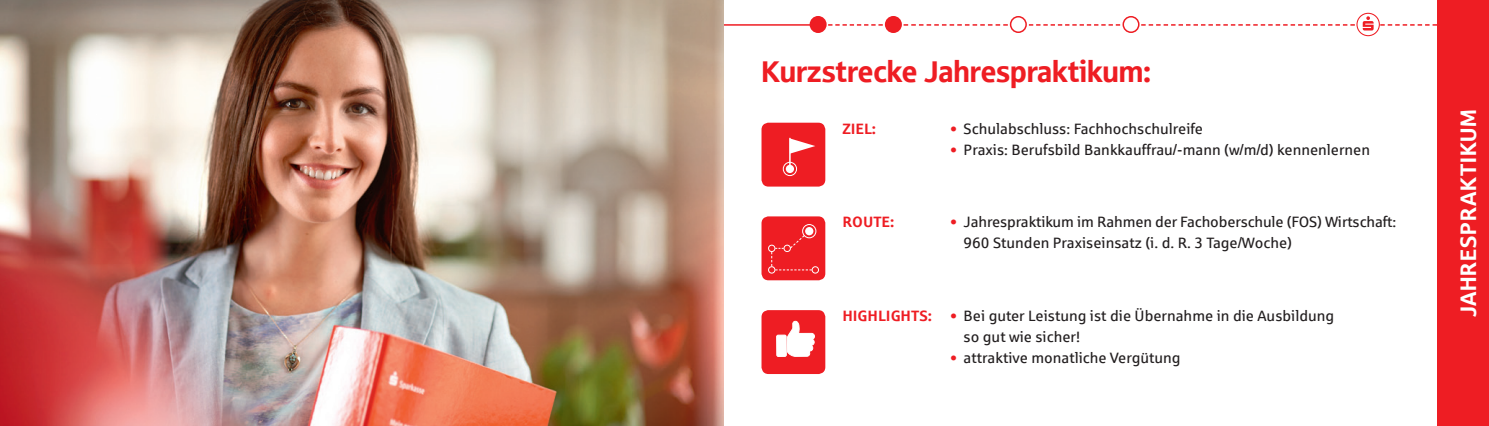
<style>
.page{position:relative;width:1489px;height:426px;background:#fff}
.page>*{position:absolute;margin:0;border:0;box-sizing:border-box;transform-origin:0 0}
.t1{font:30px "Sparkasse Head";color:#ee1d23}
.t2{font:22.5px "Sparkasse Head";letter-spacing:.04em;color:#fff}
.t3{font:15px/21px "Sparkasse Rg";color:#231f20}
.t4{font:700 15px "Sparkasse Rg";color:#ee1d23}
.s1{color:#ee1d23}
.s2{font-weight:700;color:#ee1d23}
</style>
<div class="page">
<div style="left:1437px;top:0;width:51px;height:425px;background:#ee1d23"></div>
<div style="left:761px;top:122px;width:64px;height:64px;background:#ee1d23;border-radius:7px"></div>
<svg style="left:785px;top:164px;width:9px;height:9px"></svg>
<div style="left:782px;top:161px;width:15px;height:15px;border:1px solid #fff;border-radius:50%"></div>
<svg style="left:787px;top:166px;width:5px;height:5px"></svg>
<hr style="left:789px;top:138px;width:1px;height:31px;background:#fff">
<svg style="left:789px;top:138px;width:26px;height:15px"></svg>
<div style="left:761px;top:216px;width:64px;height:64px;background:#ee1d23;border-radius:7px"></div>
<div style="left:811px;top:266px;width:7px;height:7px;border:1px solid #fff;border-radius:50%"></div>
<div style="left:768px;top:266px;width:7px;height:7px;border:1px solid #fff;border-radius:50%"></div>
<div style="left:768px;top:244px;width:7px;height:7px;border:1px solid #fff;border-radius:50%"></div>
<div style="left:805px;top:227px;width:8px;height:8px;background:#fff;border-radius:50%"></div>
<div style="left:802px;top:224px;width:14px;height:14px;border:1px solid #fff;border-radius:50%"></div>
<svg style="left:771px;top:229px;width:40px;height:41px"></svg>
<div style="left:761px;top:310px;width:64px;height:63px;background:#ee1d23;border-radius:7px"></div>
<svg style="left:787px;top:321px;width:27px;height:35px"></svg>
<div style="left:776px;top:334px;width:10px;height:22px;background:#fff;border-radius:2px"></div>
<div style="left:776px;top:334px;width:10px;height:22px;border:1px solid #fff;border-radius:2px"></div>
<svg style="left:1028px;top:24px;width:92px;height:2px"></svg>
<svg style="left:828px;top:24px;width:179px;height:2px"></svg>
<div style="left:1122px;top:16px;width:17px;height:17px;border:2px solid #ee1d23;border-radius:50%"></div>
<svg style="left:1356px;top:13px;width:23px;height:23px"></svg>
<div style="left:1356px;top:13px;width:23px;height:23px;border:1px solid #ee1d23;border-radius:50%"></div>
<div style="left:809px;top:16px;width:17px;height:17px;background:#ee1d23;border-radius:50%"></div>
<div style="left:884px;top:16px;width:17px;height:17px;background:#ee1d23;border-radius:50%"></div>
<hr style="left:657px;top:24px;width:164px;height:2px;background:#ee1d23">
<div style="left:1009px;top:16px;width:17px;height:17px;border:2px solid #ee1d23;border-radius:50%"></div>
<svg style="left:1133px;top:16px;width:304px;height:14px"></svg>
<img style="left:0;top:0;width:723px;height:425px">
<p class="t1" style="left:761px;top:52px;width:391px">Kurzstrecke Jahrespraktikum:</p>
<p class="t4" style="left:842px;top:119px;width:35px">ZIEL:</p>
<p class="t3" style="left:950px;top:118px;width:254px"><span class="s1">•</span> Schulabschluss: Fachhochschulreife</p>
<p class="t3" style="left:950px;top:139px;width:421px"><span class="s1">•</span> Praxis: Berufsbild Bankkauffrau/-mann (w/m/d) kennenlernen</p>
<p class="t4" style="left:842px;top:212px;width:54px">ROUTE:</p>
<p class="t3" style="left:963px;top:211px;width:434px;text-indent:-13px"><span class="s1">•</span> Jahrespraktikum im Rahmen der Fachoberschule (FOS) Wirtschaft:<br>960 Stunden Praxiseinsatz (i. d. R. 3 Tage/Woche)</p>
<p class="t3" style="left:963px;top:305px;width:372px;text-indent:-121px"><span class="s2">HIGHLIGHTS:</span> <span class="s1">•</span> Bei guter Leistung ist die Übernahme in die Ausbildung so gut wie sicher!</p>
<p class="t3" style="left:950px;top:347px;width:232px"><span class="s1">•</span> attraktive monatliche Vergütung</p>
<p class="t2" style="left:1453px;top:317px;width:209px;rotate:-90deg">JAHRESPRAKTIKUM</p>
</div>
